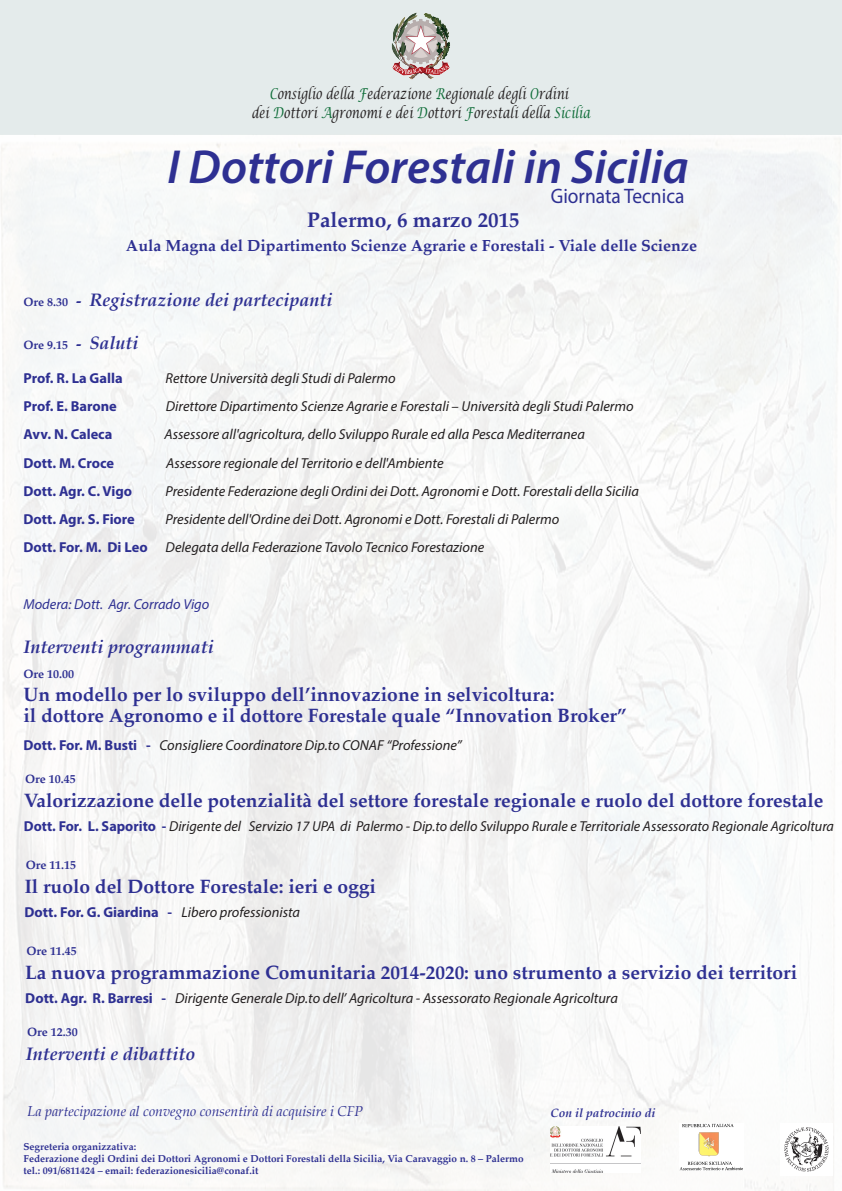
<style>
.page{position:relative;width:842px;height:1191px;background:#fff}
.page>*{position:absolute;margin:0;border:0;box-sizing:border-box;transform-origin:0 0}
.t1{font:italic 600 48px "Myriad Pro";color:#2e3092}
.t2{font:700 21px "Palatino";color:#2e3092}
.t3{font:21px "Myriad Pro";color:#2e3092;scale:.93 1}
.t4{font:700 19.2px/21.1px "Palatino";color:#2e3092}
.t5{font:italic 700 18px "Palatino";color:#2e3092}
.t6{font:700 16px "Palatino";color:#2e3092}
.t7{font:italic 15px/19px "Lucida Calligraphy";color:#231f20;text-align:center;scale:.74 1}
.t8{font:italic 14.4px/28.3px "Myriad Pro";color:#231f20}
.t9{font:700 14.4px "Myriad Pro";color:#2e3092}
.t10{font:italic 14.4px "Myriad Pro";color:#2e3092}
.t11{font:italic 14px "Palatino";color:#2e3092}
.t12{font:700 12px "Palatino";color:#2e3092}
.t13{font:italic 700 12px "Palatino";color:#2e3092}
.t14{font:700 10px/12px "Palatino";color:#2e3092}
.s1{color:#0d6c37}
.s2{font-style:normal;font-size:12px}
.s3{font-style:normal;font-size:16px}
.s4{font-size:16px}
.s5{font-style:italic;font-size:18px}
.s6{font-weight:700;font-style:normal;color:#2e3092}
.s7{font-weight:400;font-style:italic;color:#231f20}
</style>
<div class="page">
<div style="left:0;top:0;width:842px;height:135px;background:#e4ebeb"></div>
<img style="left:1px;top:138px;width:840px;height:1053px">
<img style="left:550px;top:1126px;width:90px;height:46px">
<img style="left:780px;top:1123px;width:52px;height:52px">
<img style="left:680px;top:1123px;width:64px;height:47px">
<img style="left:699px;top:1132px;width:19px;height:25px">
<img style="left:391px;top:12px;width:59px;height:68px">
<p class="t7" style="left:251px;top:85px;width:460px"><span class="s1">C</span>onsiglio della <span class="s1">F</span>ederazione <span class="s1">R</span>egionale degli <span class="s1">O</span>rdini<br>dei <span class="s1">D</span>ottori <span class="s1">A</span>gronomi e dei <span class="s1">D</span>ottori <span class="s1">F</span>orestali della <span class="s1">Sicilia</span></p>
<h1 class="t1" style="left:168px;top:136px;width:523px">I Dottori Forestali in Sicilia</h1>
<h2 class="t3" style="left:551px;top:183px;width:145px">Giornata Tecnica</h2>
<h2 class="t2" style="left:307px;top:202px;width:214px">Palermo, 6 marzo 2015</h2>
<p class="t6" style="left:126px;top:231px;width:573px">Aula Magna del Dipartimento Scienze Agrarie e Forestali - Viale delle Scienze</p>
<p class="t5" style="left:24px;top:285px;width:310px"><span class="s2">Ore 8.30</span> <span class="s3">-</span> Registrazione dei partecipanti</p>
<p class="t12" style="left:24px;top:334px;width:117px">Ore 9.15 <span class="s4">-</span> <span class="s5">Saluti</span></p>
<p class="t9" style="left:24px;top:368px;width:101px">Prof. R. La Galla</p>
<p class="t8" style="left:166px;top:363px;width:231px">Rettore Università degli Studi di Palermo</p>
<p class="t9" style="left:24px;top:396px;width:95px">Prof. E. Barone</p>
<p class="t8" style="left:166px;top:392px;width:469px">Direttore Dipartimento Scienze Agrarie e Forestali – Università degli Studi Palermo</p>
<p class="t9" style="left:24px;top:425px;width:90px">Avv. N. Caleca</p>
<p class="t8" style="left:164px;top:420px;width:422px">Assessore all'agricoltura, dello Sviluppo Rurale ed alla Pesca Mediterranea</p>
<p class="t9" style="left:24px;top:453px;width:92px">Dott. M. Croce</p>
<p class="t8" style="left:166px;top:448px;width:279px">Assessore regionale del Territorio e dell'Ambiente</p>
<p class="t9" style="left:24px;top:481px;width:110px">Dott. Agr. C. Vigo</p>
<p class="t8" style="left:166px;top:476px;width:475px">Presidente Federazione degli Ordini dei Dott. Agronomi e Dott. Forestali della Sicilia</p>
<p class="t9" style="left:24px;top:510px;width:113px">Dott. Agr. S. Fiore</p>
<p class="t8" style="left:24px;top:505px;width:537px;text-indent:142px">Presidente dell'Ordine dei Dott. Agronomi e Dott. Forestali di Palermo<br><span class="s6">Dott. For. M. Di Leo</span> Delegata della Federazione Tavolo Tecnico Forestazione</p>
<p class="t10" style="left:24px;top:595px;width:187px">Modera: Dott. Agr. Corrado Vigo</p>
<p class="t5" style="left:24px;top:631px;width:192px">Interventi programmati</p>
<p class="t12" style="left:24px;top:664px;width:52px">Ore 10.00</p>
<h3 class="t4" style="left:24px;top:683px;width:605px">Un modello per lo sviluppo dell’innovazione in selvicoltura:<br>il dottore Agronomo e il dottore Forestale quale “Innovation Broker”</h3>
<p class="t8" style="left:24px;top:730px;width:440px"><span class="s6">Dott. For. M. Busti -</span> Consigliere Coordinatore Dip.to CONAF “Professione”</p>
<p class="t12" style="left:25px;top:768px;width:52px">Ore 10.45</p>
<h3 class="t4" style="left:24px;top:789px;width:801px">Valorizzazione delle potenzialità del settore forestale regionale e ruolo del dottore forestale</h3>
<p class="t8" style="left:24px;top:812px;width:811px"><span class="s6">Dott. For. L. Saporito -</span> Dirigente del Servizio 17 UPA di Palermo - Dip.to dello Sviluppo Rurale e Territoriale Assessorato Regionale Agricoltura</p>
<p class="t12" style="left:26px;top:854px;width:52px">Ore 11.15</p>
<h3 class="t4" style="left:24px;top:875px;width:353px">Il ruolo del Dottore Forestale: ieri e oggi</h3>
<p class="t9" style="left:25px;top:903px;width:277px">Dott. For. G. Giardina - <span class="s7">Libero professionista</span></p>
<p class="t12" style="left:27px;top:940px;width:52px">Ore 11.45</p>
<h3 class="t4" style="left:25px;top:961px;width:773px">La nuova programmazione Comunitaria 2014-2020: uno strumento a servizio dei territori</h3>
<p class="t8" style="left:25px;top:984px;width:594px"><span class="s6">Dott. Agr. R. Barresi -</span> Dirigente Generale Dip.to dell’ Agricoltura - Assessorato Regionale Agricoltura</p>
<p class="t12" style="left:27px;top:1021px;width:52px">Ore 12.30</p>
<p class="t5" style="left:26px;top:1038px;width:171px">Interventi e dibattito</p>
<p class="t11" style="left:28px;top:1099px;width:337px">La partecipazione al convegno consentirà di acquisire i CFP</p>
<p class="t14" style="left:24px;top:1140px;width:502px">Segreteria organizzativa:<br>Federazione degli Ordini dei Dottori Agronomi e Dottori Forestali della Sicilia, Via Caravaggio n. 8 – Palermo tel.: 091/6811424 – email: federazionesicilia@conaf.it</p>
<p class="t13" style="left:550px;top:1103px;width:107px">Con il patrocinio di</p>
</div>
